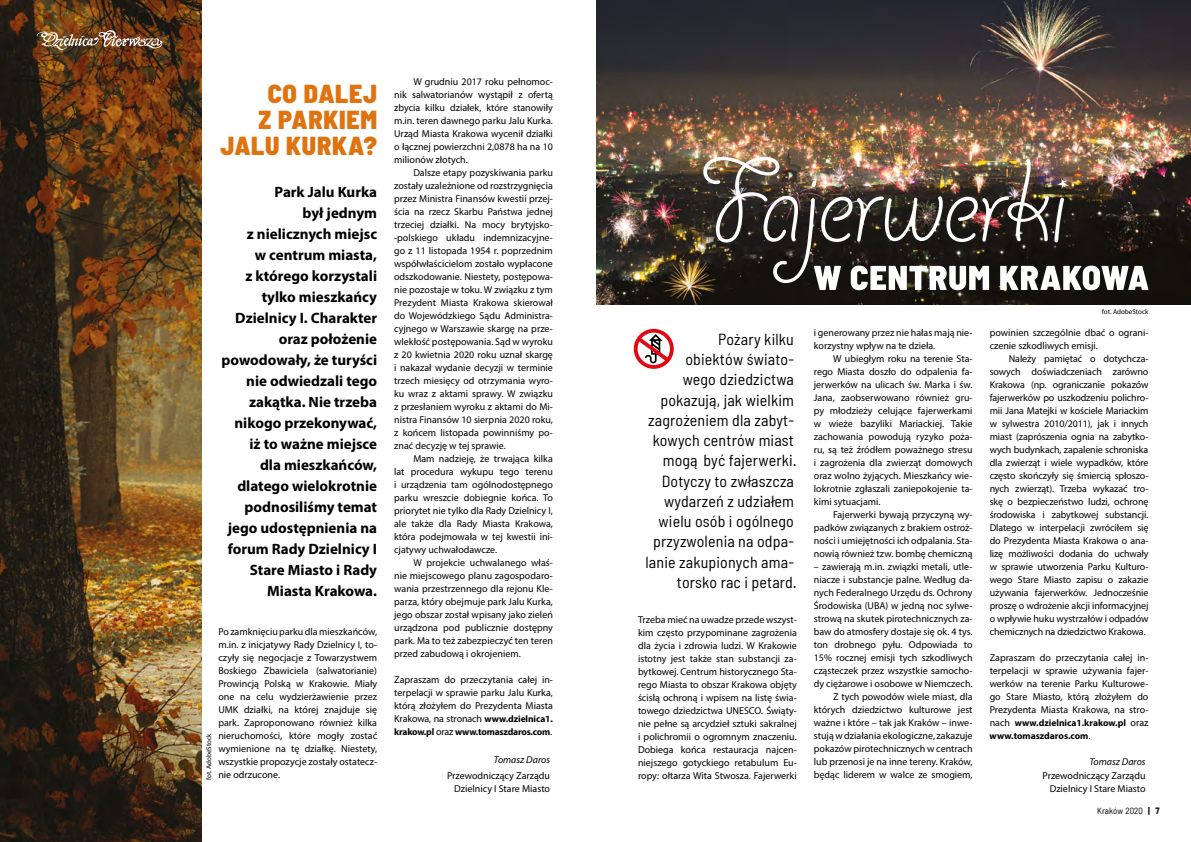
<style>
.page{position:relative;width:1191px;height:842px;background:#fff}
.page>*{position:absolute;margin:0;border:0;box-sizing:border-box;transform-origin:0 0}
.t1{font:900 semi-condensed 26px/26px "Barlow";letter-spacing:.025em;color:#de7310;text-align:right}
.t2{font:semi-condensed 16px/20.3px "Barlow";letter-spacing:.01em;color:#000;text-align:right}
.t3{font:700 15px/21px "Myriad Pro";color:#000;text-align:right}
.t4{font:10px/13px "Myriad Pro";color:#000;text-align:justify}
.t5{font:italic 10px "Myriad Pro";color:#000}
.t6{font:700 9.5px/13px "Myriad Pro";color:#000}
.t7{font:700 9.5px "Myriad Pro";letter-spacing:-.02em;color:#000}
.t8{font:semi-condensed 9px "Barlow";color:#000}
.t9{font:7px "Myriad Pro";color:#000}
.s1{font-weight:700;font-size:9.5px}
.s2{font-weight:400;font-size:10px}
.s3{font-weight:700}
</style>
<div class="page">
<img style="left:0;top:0;width:201px;height:842px">
<img style="left:597px;top:0;width:594px;height:305px">
<svg style="left:634px;top:329px;width:40px;height:40px"></svg>
<img style="left:703px;top:157px;width:445px;height:133px">
<img style="left:37px;top:30px;width:125px;height:20px">
<h1 class="t1" style="left:220px;top:80px;width:158px">CO DALEJ<br>Z PARKIEM<br>JALU KURKA?</h1>
<p class="t3" style="left:222px;top:181px;width:157px">Park Jalu Kurka<br>był jednym<br>z nielicznych miejsc<br>w centrum miasta,<br>z którego korzystali tylko mieszkańcy<br>Dzielnicy I. Charakter oraz położenie powodowały, że turyści nie odwiedzali tego zakątka. Nie trzeba nikogo przekonywać, iż to ważne miejsce<br>dla mieszkańców, dlatego wielokrotnie podnosiliśmy temat jego udostępnienia na forum Rady Dzielnicy I<br>Stare Miasto i Rady<br>Miasta Krakowa.</p>
<p class="t4" style="left:218px;top:625px;width:160px">Po zamknięciu parku dla mieszkańców, m.in. z inicjatywy Rady Dzielnicy I, to&shy;czyły się negocjacje z Towarzystwem Boskiego Zbawiciela (salwatorianie)<br>Prowincją Polską w Krakowie. Miały one na celu wydzierżawienie przez UMK działki, na której znajduje się park. Zaproponowano również kilka nieruchomości, które mogły zostać wymienione na tę działkę. Niestety, wszystkie propozycje zostały ostatecz&shy;nie odrzucone.</p>
<p class="t9" style="left:204px;top:780px;width:48px;rotate:-90deg">fot. AdobeStock</p>
<p class="t4" style="left:394px;top:74px;width:160px;text-indent:19px">W grudniu 2017 roku pełnomoc&shy;nik salwatorianów wystąpił z ofertą zbycia kilku działek, które stanowiły m.in. teren dawnego parku Jalu Kurka.<br>Urząd Miasta Krakowa wycenił działki o łącznej powierzchni 2,0878 ha na 10 milionów złotych.</p>
<p class="t4" style="left:394px;top:165px;width:160px;text-indent:19px">Dalsze etapy pozyskiwania parku zostały uzależnione od rozstrzygnięcia przez Ministra Finansów kwestii przej&shy;ścia na rzecz Skarbu Państwa jednej trzeciej działki. Na mocy brytyjsko--polskiego układu indemnizacyjne&shy;go z 11 listopada 1954 r. poprzednim współwłaścicielom zostało wypłacone odszkodowanie. Niestety, postępowa&shy;nie pozostaje w toku. W związku z tym Prezydent Miasta Krakowa skierował do Wojewódzkiego Sądu Administra&shy;cyjnego w Warszawie skargę na prze&shy;wlekłość postępowania. Sąd w wyroku z 20 kwietnia 2020 roku uznał skargę i nakazał wydanie decyzji w terminie trzech miesięcy od otrzymania wyro&shy;ku wraz z aktami sprawy. W związku z przesłaniem wyroku z aktami do Mi&shy;nistra Finansów 10 sierpnia 2020 roku, z końcem listopada powinniśmy po&shy;znać decyzję w tej sprawie.</p>
<p class="t4" style="left:394px;top:451px;width:160px;text-indent:19px">Mam nadzieję, że trwająca kilka lat procedura wykupu tego terenu i urządzenia tam ogólnodostępnego parku wreszcie dobiegnie końca. To priorytet nie tylko dla Rady Dzielnicy I, ale także dla Rady Miasta Krakowa, która podejmowała w tej kwestii ini&shy;cjatywy uchwałodawcze.</p>
<p class="t4" style="left:394px;top:555px;width:160px;text-indent:19px">W projekcie uchwalanego właś&shy;nie miejscowego planu zagospodaro&shy;wania przestrzennego dla rejonu Kle&shy;parza, który obejmuje park Jalu Kurka, jego obszar został wpisany jako zieleń urządzona pod publicznie dostępny park. Ma to też zabezpieczyć ten teren przed zabudową i okrojeniem.</p>
<p class="t4" style="left:394px;top:672px;width:160px">Zapraszam do przeczytania całej in&shy;terpelacji w sprawie parku Jalu Kurka, którą złożyłem do Prezydenta Miasta Krakowa, na stronach <span class="s1">www.dzielnica1.</span></p>
<p class="t7" style="left:394px;top:725px;width:159px">krakow.pl <span class="s2">oraz</span> www.tomaszdaros.com<span class="s2">.</span></p>
<p class="t5" style="left:494px;top:753px;width:58px">Tomasz Daros</p>
<p class="t4" style="left:447px;top:769px;width:105px;text-align:right">Przewodniczący Zarządu<br>Dzielnicy I Stare Miasto</p>
<p class="t2" style="left:645px;top:329px;width:153px">Pożary kilku<br>obiektów świato-<br>wego dziedzictwa pokazują, jak wielkim zagrożeniem dla zabyt&shy;kowych centrów miast mogą być fajerwerki.<br>Dotyczy to zwłaszcza wydarzeń z udziałem wielu osób i ogólnego przyzwolenia na odpa&shy;lanie zakupionych ama&shy;torsko rac i petard.</p>
<p class="t4" style="left:638px;top:612px;width:160px">Trzeba mieć na uwadze przede wszyst&shy;kim często przypominane zagrożenia dla życia i zdrowia ludzi. W Krakowie istotny jest także stan substancji za&shy;bytkowej. Centrum historycznego Sta&shy;rego Miasta to obszar Krakowa objęty ścisłą ochroną i wpisem na listę świa&shy;towego dziedzictwa UNESCO. Świąty&shy;nie pełne są arcydzieł sztuki sakralnej i polichromii o ogromnym znaczeniu.<br>Dobiega końca restauracja najcen&shy;niejszego gotyckiego retabulum Eu&shy;ropy: ołtarza Wita Stwosza. Fajerwerki</p>
<p class="t4" style="left:814px;top:326px;width:160px">i generowany przez nie hałas mają nie&shy;korzystny wpływ na te dzieła.</p>
<p class="t4" style="left:814px;top:352px;width:160px;text-indent:19px">W ubiegłym roku na terenie Sta&shy;rego Miasta doszło do odpalenia fa&shy;jerwerków na ulicach św. Marka i św.<br>Jana, zaobserwowano również gru&shy;py młodzieży celujące fajerwerkami w wieże bazyliki Mariackiej. Takie zachowania powodują ryzyko poża&shy;ru, są też źródłem poważnego stresu i zagrożenia dla zwierząt domowych oraz wolno żyjących. Mieszkańcy wie&shy;lokrotnie zgłaszali zaniepokojenie ta&shy;kimi sytuacjami.</p>
<p class="t4" style="left:814px;top:508px;width:160px;text-indent:19px">Fajerwerki bywają przyczyną wy&shy;padków związanych z brakiem ostroż&shy;ności i umiejętności ich odpalania. Sta&shy;nowią również tzw. bombę chemiczną</p>
<p class="t4" style="left:814px;top:560px;width:160px;text-align:right">– zawierają m.in. związki metali, utle&shy;niacze i substancje palne. Według da&shy;nych Federalnego Urzędu ds. Ochrony Środowiska (UBA) w jedną noc sylwe&shy;strową na skutek pirotechnicznych za&shy;baw do atmosfery dostaje się ok. 4 tys. ton drobnego pyłu. Odpowiada to 15% rocznej emisji tych szkodliwych cząsteczek przez wszystkie samocho&shy;dy ciężarowe i osobowe w Niemczech.<br>Z tych powodów wiele miast, dla których dziedzictwo kulturowe jest ważne i które – tak jak Kraków – inwe&shy;stują w działania ekologiczne, zakazuje pokazów pirotechnicznych w centrach lub przenosi je na inne tereny. Kraków, będąc liderem w walce ze smogiem,</p>
<p class="t9" style="left:1102px;top:308px;width:48px">fot. AdobeStock</p>
<p class="t4" style="left:989px;top:326px;width:160px">powinien szczególnie dbać o ograni&shy;czenie szkodliwych emisji.</p>
<p class="t4" style="left:989px;top:352px;width:160px;text-indent:19px">Należy pamiętać o dotychcza&shy;sowych doświadczeniach zarówno Krakowa (np. ograniczanie pokazów fajerwerków po uszkodzeniu polichro&shy;mii Jana Matejki w kościele Mariackim w sylwestra 2010/2011), jak i innych miast (zaprószenia ognia na zabytko&shy;wych budynkach, zapalenie schroniska dla zwierząt i wiele wypadków, które często skończyły się śmiercią spłoszo&shy;nych zwierząt). Trzeba wykazać tro&shy;skę o bezpieczeństwo ludzi, ochronę środowiska i zabytkowej substancji.<br>Dlatego w interpelacji zwróciłem się do Prezydenta Miasta Krakowa o ana&shy;lizę możliwości dodania do uchwały w sprawie utworzenia Parku Kulturo&shy;wego Stare Miasto zapisu o zakazie używania fajerwerków. Jednocześnie proszę o wdrożenie akcji informacyjnej o wpływie huku wystrzałów i odpadów chemicznych na dziedzictwo Krakowa.</p>
<p class="t4" style="left:989px;top:651px;width:160px">Zapraszam do przeczytania całej in&shy;terpelacji w sprawie używania fajer&shy;werków na terenie Parku Kulturowe&shy;go Stare Miasto, którą złożyłem do Prezydenta Miasta Krakowa, na stro-</p>
<p class="t6" style="left:989px;top:716px;width:160px"><span class="s2">nach</span> www.dzielnica1.krakow.pl <span class="s2">oraz </span>www.tomaszdaros.com<span class="s2">.</span></p>
<p class="t5" style="left:1089px;top:755px;width:58px">Tomasz Daros</p>
<p class="t4" style="left:1042px;top:769px;width:105px;text-align:right">Przewodniczący Zarządu<br>Dzielnicy I Stare Miasto</p>
<p class="t8" style="left:1097px;top:805px;width:64px">Kraków 2020 <span class="s3">| 7</span></p>
</div>
